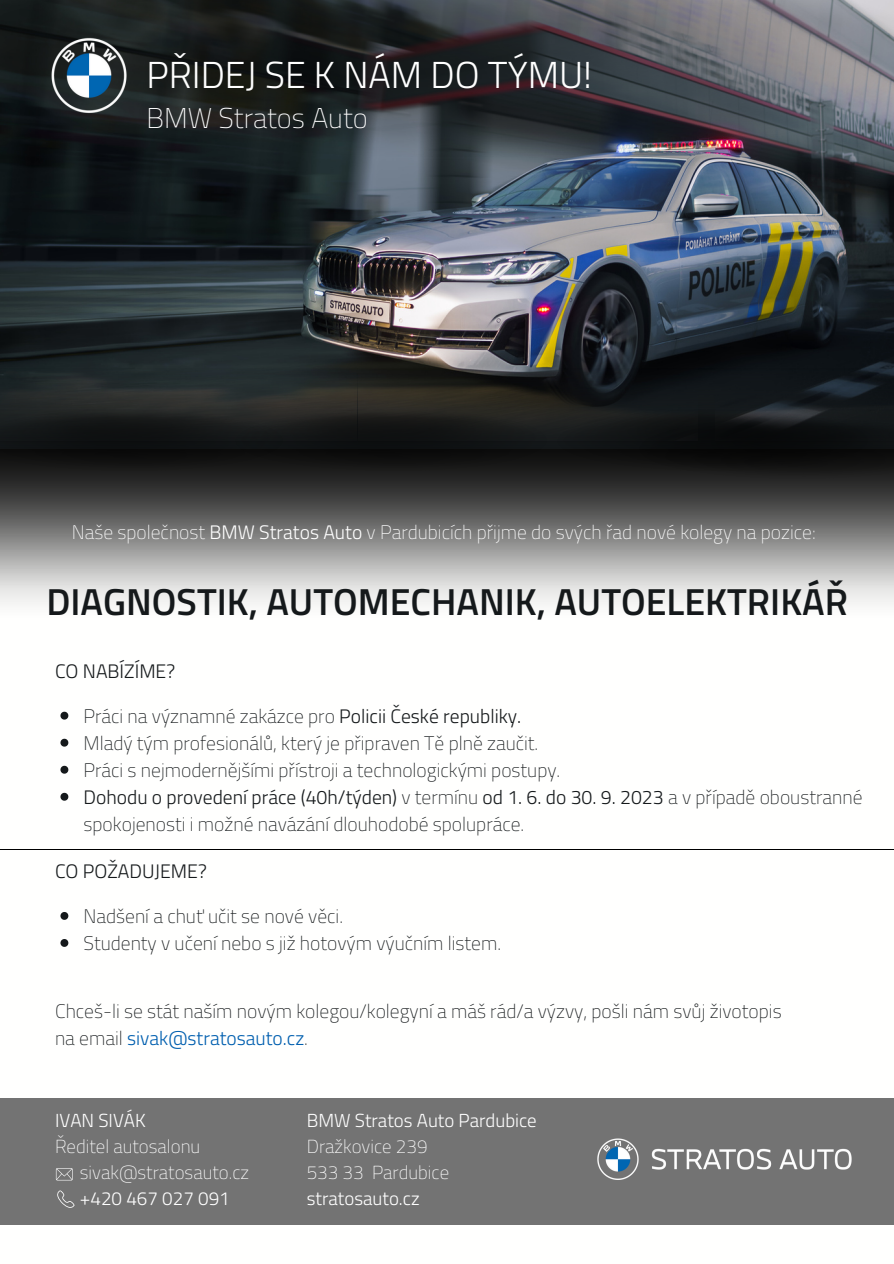
<style>
.page{position:relative;width:894px;height:1264px;background:#fff}
.page>*{position:absolute;margin:0;border:0;box-sizing:border-box;transform-origin:0 0}
.t1{font:600 37.65px "Titillium Web";color:#15191b}
.t2{font:300 37.5px "Titillium Web";color:#fff}
.t3{font:100 28.5px "Titillium Web";color:#fff}
.t4{font:100 19.5px/27px "Titillium Web";color:#15191b}
.t5{font:100 19.5px "Titillium Web";color:#fff}
.t6{font:300 19.5px "Titillium Web";color:#005faf}
.t7{font:300 19.5px "Titillium Web";color:#15191b}
.t8{font:100 18.9px "Titillium Web";color:#fff}
.t9{font:300 18.9px "Titillium Web";color:#fff}
.s1{font-weight:300}
.s2{font-weight:100;color:#15191b}
</style>
<div class="page">
<img style="left:0;top:449px;width:893px;height:352px">
<img style="left:0;top:160px;width:893px;height:109px">
<img style="left:0;top:0;width:893px;height:160px">
<img style="left:46px;top:22px;width:88px;height:109px">
<div style="left:0;top:1098px;width:893px;height:126px;background:#737373"></div>
<svg style="left:57px;top:1190px;width:18px;height:17px"></svg>
<svg style="left:56px;top:1168px;width:17px;height:12px"></svg>
<img style="left:597px;top:1138px;width:255px;height:42px">
<img style="left:0;top:269px;width:698px;height:180px">
<img style="left:698px;top:269px;width:195px;height:148px">
<svg style="left:60px;top:711px;width:8px;height:8px"></svg>
<svg style="left:60px;top:738px;width:8px;height:8px"></svg>
<svg style="left:60px;top:765px;width:8px;height:8px"></svg>
<svg style="left:60px;top:792px;width:8px;height:8px"></svg>
<svg style="left:60px;top:912px;width:8px;height:7px"></svg>
<svg style="left:60px;top:939px;width:8px;height:7px"></svg>
<img style="left:284px;top:410px;width:264px;height:62px">
<img style="left:556px;top:410px;width:313px;height:62px">
<img style="left:0;top:410px;width:284px;height:62px">
<img style="left:638px;top:417px;width:255px;height:62px">
<p class="t2" style="left:146px;top:46px;width:447px">PŘIDEJ SE K NÁM DO TÝMU!</p>
<p class="t3" style="left:146px;top:96px;width:223px">BMW Stratos Auto</p>
<p class="t5" style="left:72px;top:516px;width:745px">Naše společnost <span class="s1">BMW Stratos Auto</span> v Pardubicích přijme do svých řad nové kolegy na pozice:</p>
<p class="t1" style="left:46px;top:572px;width:803px">DIAGNOSTIK, AUTOMECHANIK, AUTOELEKTRIKÁŘ</p>
<p class="t7" style="left:55px;top:655px;width:122px">CO NABÍZÍME?</p>
<p class="t4" style="left:83px;top:702px;width:439px">Práci na významné zakázce pro <span class="s1">Policii České republiky.</span></p>
<p class="t4" style="left:83px;top:729px;width:456px">Mladý tým profesionálů, který je připraven Tě plně zaučit.</p>
<p class="t4" style="left:83px;top:756px;width:478px">Práci s nejmodernějšími přístroji a technologickými postupy.</p>
<p class="t4" style="left:83px;top:783px;width:780px"><span class="s1">Dohodu o provedení práce (40h/týden)</span> v termínu <span class="s1">od 1. 6. do 30. 9. 2023</span> a v případě oboustranné spokojenosti i možné navázání dlouhodobé spolupráce.</p>
<p class="t7" style="left:55px;top:855px;width:153px">CO POŽADUJEME?</p>
<p class="t4" style="left:83px;top:902px;width:261px">Nadšení a chuť učit se nové věci.</p>
<p class="t4" style="left:83px;top:929px;width:419px">Studenty v učení nebo s již hotovým výučním listem.</p>
<p class="t4" style="left:55px;top:997px;width:728px">Chceš-li se stát naším novým kolegou/kolegyní a máš rád/a výzvy, pošli nám svůj životopis</p>
<p class="t6" style="left:55px;top:1023px;width:254px"><span class="s2">na email</span> sivak@stratosauto.cz<span class="s2">.</span></p>
<p class="t9" style="left:55px;top:1105px;width:92px">IVAN SIVÁK</p>
<p class="t8" style="left:55px;top:1131px;width:147px">Ředitel autosalonu</p>
<p class="t8" style="left:80px;top:1157px;width:171px">sivak@stratosauto.cz</p>
<p class="t9" style="left:80px;top:1183px;width:151px">+420 467 027 091</p>
<p class="t9" style="left:306px;top:1105px;width:231px">BMW Stratos Auto Pardubice</p>
<p class="t8" style="left:306px;top:1131px;width:122px">Dražkovice 239</p>
<p class="t8" style="left:306px;top:1157px;width:144px">533 33 Pardubice</p>
<p class="t9" style="left:306px;top:1183px;width:114px">stratosauto.cz</p>
</div>
